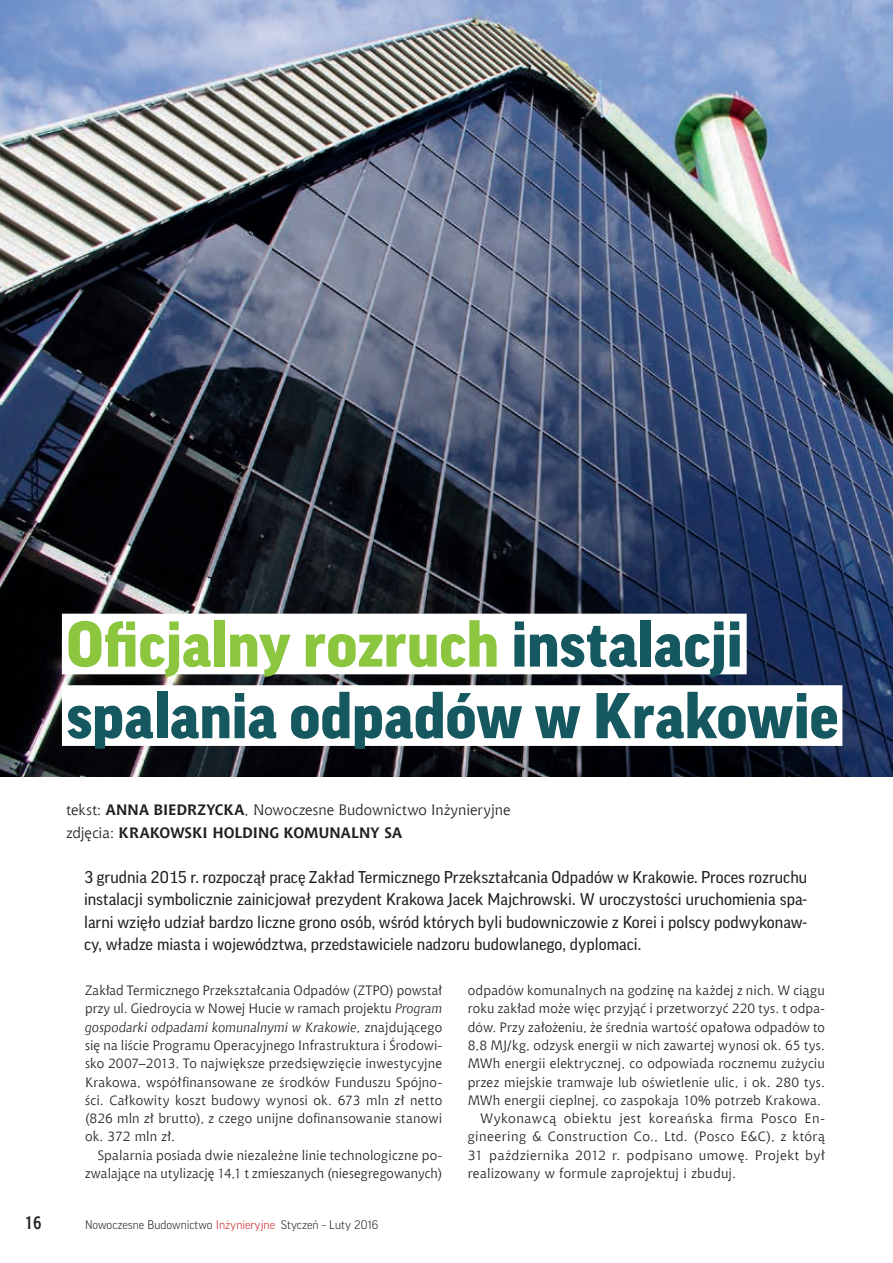
<style>
.page{position:relative;width:893px;height:1263px;background:#fff}
.page>*{position:absolute;margin:0;border:0;box-sizing:border-box;transform-origin:0 0}
.t1{font:900 62.25px/71.6px "Good Pro";letter-spacing:-.005em;color:#165860}
.t2{font:700 18px "Aerton Cnd EFN";color:#231f20}
.t3{font:16.5px/22.5px "Good Pro";color:#231f20;text-align:justify}
.t4{font:15px/22.5px "Chianti EU";color:#231f20}
.t5{font:13.5px/18.3px "Chianti EU";letter-spacing:.015em;color:#231f20;text-align:justify}
.t6{font:13.5px "Chianti EU";letter-spacing:.035em;color:#231f20}
.t7{font:13.5px "Chianti EU";letter-spacing:.04em;color:#231f20}
.t8{font:300 12px "Good Pro";color:#231f20}
.s1{color:#8bc63e}
.s2{font-weight:700}
.s3{font-style:italic}
.s4{color:#d1232a}
</style>
<div class="page">
<img style="left:0;top:0;width:893px;height:776px">
<div style="left:62px;top:614px;width:685px;height:60px;background:#fff"></div>
<div style="left:62px;top:685px;width:780px;height:61px;background:#fff"></div>
<h1 class="t1" style="left:66px;top:608px;width:774px"><span class="s1">Oficjalny rozruch</span> instalacji spalania odpadów w Krakowie</h1>
<p class="t4" style="left:66px;top:798px;width:446px">tekst: <span class="s2">ANNA BIEDRZYCKA</span>, Nowoczesne Budownictwo Inżynieryjne zdjęcia: <span class="s2">KRAKOWSKI HOLDING KOMUNALNY SA</span></p>
<p class="t3" style="left:84px;top:866px;width:725px">3 grudnia 2015 r. rozpoczął pracę Zakład Termicznego Przekształcania Odpadów w Krakowie. Proces rozruchu instalacji symbolicznie zainicjował prezydent Krakowa Jacek Majchrowski. W uroczystości uruchomienia spa&shy;larni wzięło udział bardzo liczne grono osób, wśród których byli budowniczowie z Korei i polscy podwykonaw&shy;cy, władze miasta i województwa, przedstawiciele nadzoru budowlanego, dyplomaci.</p>
<p class="t5" style="left:85px;top:981px;width:359px">Zakład Termicznego Przekształcania Odpadów (ZTPO) powstał przy ul. Giedroycia w Nowej Hucie w ramach projektu <span class="s3">Program gospodarki odpadami komunalnymi w Krakowie</span>, znajdującego się na liście Programu Operacyjnego Infrastruktura i Środowi&shy;sko 2007–2013. To największe przedsięwzięcie inwestycyjne Krakowa, współfinansowane ze środków Funduszu Spójno&shy;ści. Całkowity koszt budowy wynosi ok. 673 mln zł netto (826 mln zł brutto), z czego unijne dofinansowanie stanowi ok. 372 mln zł.</p>
<p class="t5" style="left:85px;top:1146px;width:359px;text-align:right">Spalarnia posiada dwie niezależne linie technologiczne po&shy;zwalające na utylizację 14,1 t zmieszanych (niesegregowanych)</p>
<h2 class="t2" style="left:25px;top:1212px;width:18px">16</h2>
<p class="t8" style="left:85px;top:1218px;width:295px">Nowoczesne Budownictwo <span class="s4">Inżynieryjne</span> Styczeń – Luty 2016</p>
<p class="t5" style="left:468px;top:981px;width:359px">odpadów komunalnych na godzinę na każdej z nich. W ciągu</p>
<p class="t5" style="left:468px;top:999px;width:359px">roku zakład może więc przyjąć i przetworzyć 220 tys. t odpa-</p>
<p class="t5" style="left:468px;top:1018px;width:359px">dów. Przy założeniu, że średnia wartość opałowa odpadów to</p>
<p class="t5" style="left:468px;top:1036px;width:359px">8,8 MJ/kg, odzysk energii w nich zawartej wynosi ok. 65 tys.</p>
<p class="t5" style="left:468px;top:1054px;width:359px">MWh energii elektrycznej, co odpowiada rocznemu zużyciu</p>
<p class="t5" style="left:468px;top:1072px;width:359px">przez miejskie tramwaje lub oświetlenie ulic, i ok. 280 tys.</p>
<p class="t5" style="left:468px;top:1091px;width:355px">MWh energii cieplnej, co zaspokaja 10% potrzeb Krakowa.</p>
<p class="t7" style="left:480px;top:1110px;width:346px">Wykonawcą obiektu jest koreańska firma Posco En-</p>
<p class="t6" style="left:468px;top:1128px;width:359px">gineering &amp; Construction Co., Ltd. (Posco E&amp;C), z którą</p>
<p class="t5" style="left:468px;top:1146px;width:359px">31 października 2012 r. podpisano umowę. Projekt był</p>
<p class="t5" style="left:468px;top:1164px;width:270px">realizowany w formule zaprojektuj i zbuduj.</p>
</div>
